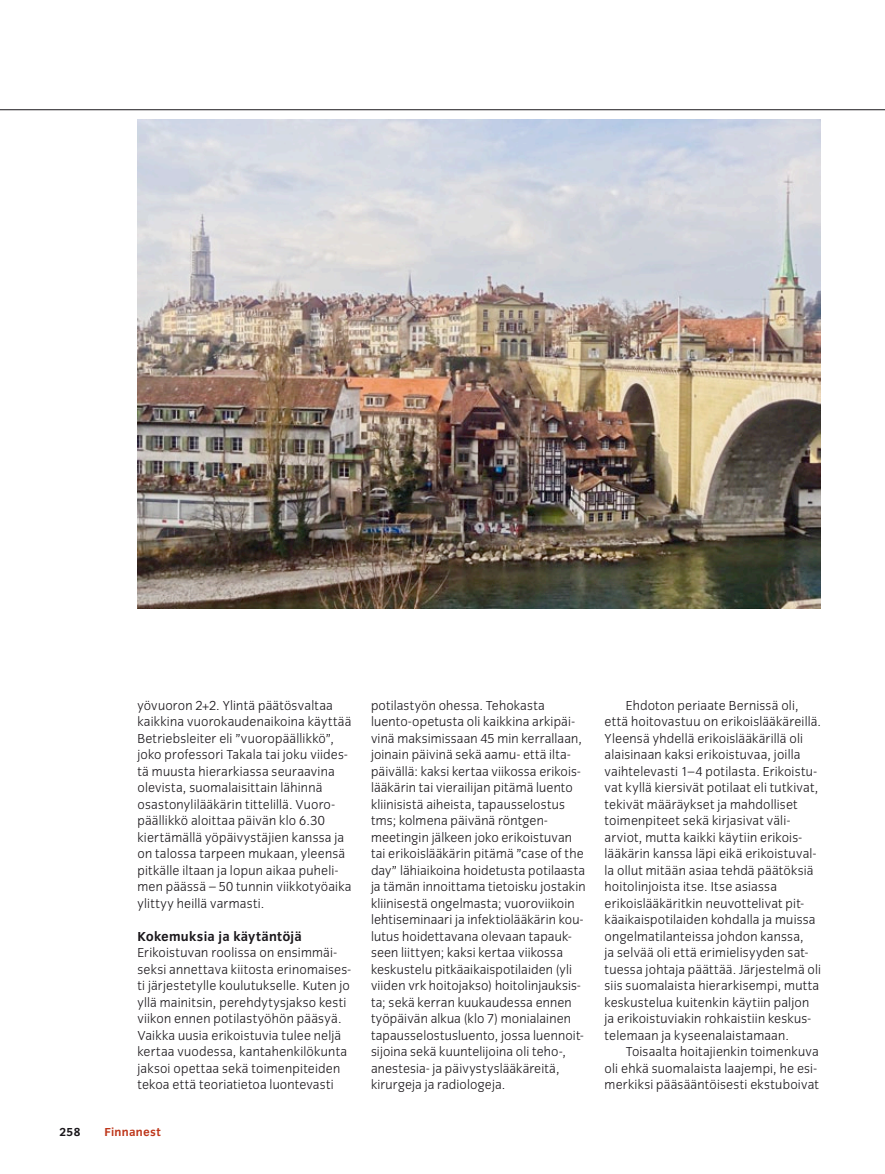
<style>
.page{position:relative;width:885px;height:1174px;background:#fff}
.page>*{position:absolute;margin:0;border:0;box-sizing:border-box;transform-origin:0 0}
.t1{font:300 13.5px/16.5px "Congress Sans";letter-spacing:.015em;color:#1a171b}
.t2{font:700 13.5px "Congress Sans";letter-spacing:.015em;color:#1a171b}
.t3{font:700 12px "Congress Sans";letter-spacing:.02em;color:#be371b}
.t4{font:700 12px "Congress Sans";color:#1a171b}
</style>
<div class="page">
<hr style="left:0;top:109px;width:884px;height:1px;background:#1a171b">
<img style="left:137px;top:119px;width:683px;height:489px">
<p class="t1" style="left:137px;top:697px;width:215px">yövuoron 2+2. Ylintä päätösvaltaa kaikkina vuorokaudenaikoina käyttää Betriebsleiter eli ”vuoropäällikkö”, joko professori Takala tai joku viides&shy;tä muusta hierarkiassa seuraavina olevista, suomalaisittain lähinnä osastonylilääkärin tittelillä. Vuoro&shy;päällikkö aloittaa päivän klo 6.30 kiertämällä yöpäivystäjien kanssa ja on talossa tarpeen mukaan, yleensä pitkälle iltaan ja lopun aikaa puheli&shy;men päässä – 50 tunnin viikkotyöaika ylittyy heillä varmasti.</p>
<p class="t2" style="left:137px;top:928px;width:166px">Kokemuksia ja käytäntöjä</p>
<p class="t1" style="left:137px;top:944px;width:215px">Erikoistuvan roolissa on ensimmäi&shy;seksi annettava kiitosta erinomaises&shy;ti järjestetylle koulutukselle. Kuten jo yllä mainitsin, perehdytysjakso kesti viikon ennen potilastyöhön pääsyä.<br>Vaikka uusia erikoistuvia tulee neljä kertaa vuodessa, kantahenkilökunta jaksoi opettaa sekä toimenpiteiden tekoa että teoriatietoa luontevasti</p>
<p class="t4" style="left:60px;top:1125px;width:22px">258</p>
<p class="t3" style="left:104px;top:1125px;width:58px">Finnanest</p>
<p class="t1" style="left:371px;top:697px;width:216px">potilastyön ohessa. Tehokasta luento-opetusta oli kaikkina arkipäi&shy;vinä maksimissaan 45 min kerrallaan, joinain päivinä sekä aamu- että ilta&shy;päivällä: kaksi kertaa viikossa erikois&shy;lääkärin tai vierailijan pitämä luento kliinisistä aiheista, tapausselostus tms; kolmena päivänä röntgen&shy;meetingin jälkeen joko erikoistuvan tai erikoislääkärin pitämä ”case of the day” lähiaikoina hoidetusta potilaasta ja tämän innoittama tietoisku jostakin kliinisestä ongelmasta; vuoroviikoin lehtiseminaari ja infektiolääkärin kou&shy;lutus hoidettavana olevaan tapauk&shy;seen liittyen; kaksi kertaa viikossa keskustelu pitkäaikaispotilaiden (yli viiden vrk hoitojakso) hoitolinjauksis&shy;ta; sekä kerran kuukaudessa ennen työpäivän alkua (klo 7) monialainen tapausselostusluento, jossa luennoit&shy;sijoina sekä kuuntelijoina oli teho-, anestesia- ja päivystyslääkäreitä, kirurgeja ja radiologeja.</p>
<p class="t1" style="left:604px;top:697px;width:218px;text-indent:21px">Ehdoton periaate Bernissä oli, että hoitovastuu on erikoislääkäreillä.<br>Yleensä yhdellä erikoislääkärillä oli alaisinaan kaksi erikoistuvaa, joilla vaihtelevasti 1–4 potilasta. Erikoistu&shy;vat kyllä kiersivät potilaat eli tutkivat, tekivät määräykset ja mahdolliset toimenpiteet sekä kirjasivat väli&shy;arviot, mutta kaikki käytiin erikois&shy;lääkärin kanssa läpi eikä erikoistuval&shy;la ollut mitään asiaa tehdä päätöksiä hoitolinjoista itse. Itse asiassa erikoislääkäritkin neuvottelivat pit&shy;käaikaispotilaiden kohdalla ja muissa ongelmatilanteissa johdon kanssa,<br>ja selvää oli että erimielisyyden sat&shy;tuessa johtaja päättää. Järjestelmä oli siis suomalaista hierarkisempi, mutta keskustelua kuitenkin käytiin paljon ja erikoistuviakin rohkaistiin keskus&shy;telemaan ja kyseenalaistamaan.</p>
<p class="t1" style="left:604px;top:1043px;width:216px;text-indent:21px">Toisaalta hoitajienkin toimenkuva oli ehkä suomalaista laajempi, he esi&shy;merkiksi pääsääntöisesti ekstuboivat</p>
</div>
